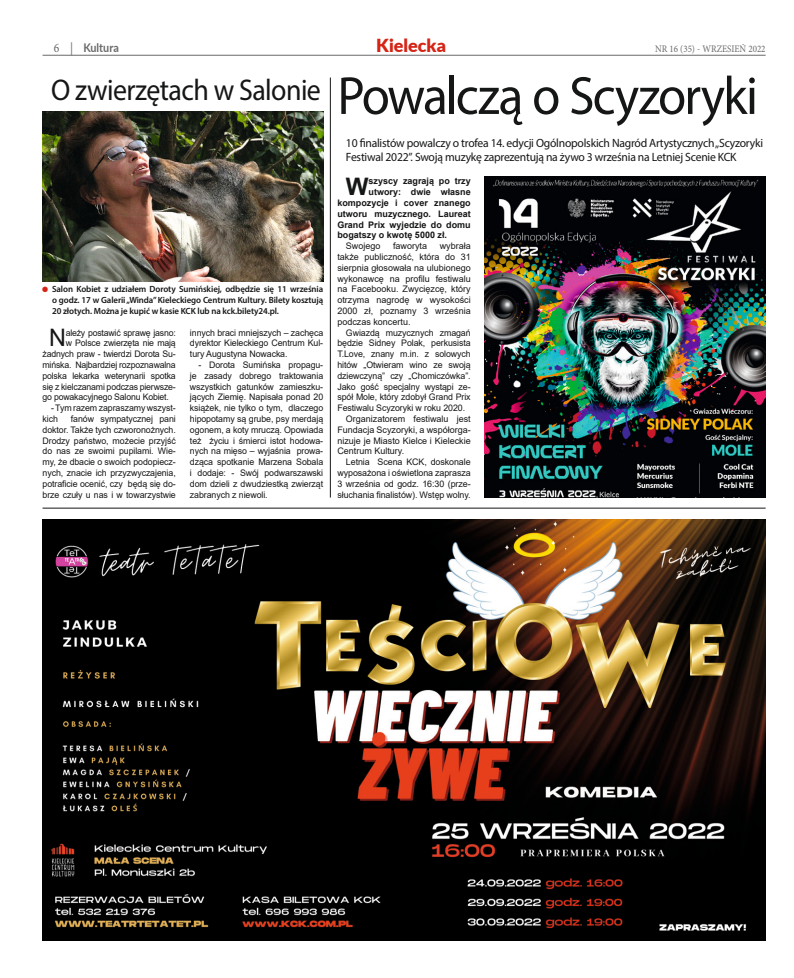
<style>
.page{position:relative;width:794px;height:978px;background:#fff}
.page>*{position:absolute;margin:0;border:0;box-sizing:border-box;transform-origin:0 0}
.Tytul_duży_cienki{font:54px "Myriad Pro";letter-spacing:-.035em;color:#151616;scale:.95 1}
.Tytul_maly_cienki{font:30px "Myriad Pro";letter-spacing:-.02em;color:#151616;scale:.93 1}
.Lead{font:700 24.1px "Arial";color:#151616}
.Inicjal{font:24.1px "Arial";color:#151616}
.t1{font:900 18px "Lato";color:#d52415}
.Podtytul{font:12px/14.4px "Myriad Pro";letter-spacing:-.02em;color:#151616}
.t2{font:700 12px "Lato";color:#686868;scale:.9 1}
.t3{font:10px "Minion Pro";color:#686868;scale:.9 1}
.Tekst_podstawowy{font:9px/10.8px "Arial";letter-spacing:-.01em;color:#151616;text-align:justify}
.Inicjal-2{font:9px "Arial";letter-spacing:-.02em;color:#151616}
.t4{font:600 9px/10.8px "Myriad Pro";letter-spacing:-.01em;color:#151616;text-align:justify}
.Lead-2{font:700 9px "Arial";color:#151616}
.s1{font-family:"Minion Pro";font-weight:400;font-size:13px}
</style>
<div class="page">
<hr style="left:43px;top:55px;width:722px;height:1px;background:#686868">
<img style="left:43px;top:519px;width:722px;height:421px">
<hr style="left:43px;top:508px;width:722px;height:1px;background:#151616">
<img style="left:485px;top:176px;width:280px;height:322px">
<img style="left:43px;top:112px;width:280px;height:170px">
<hr style="left:330px;top:78px;width:1px;height:420px;background:#151616">
<p class="t2" style="left:54px;top:39px;width:74px"><span class="s1">6 |</span> Kultura</p>
<h3 class="t1" style="left:376px;top:32px;width:71px">Kielecka</h3>
<p class="t3" style="left:655px;top:43px;width:124px">NR 16 (35) - WRZESIEŃ 2022</p>
<h1 class="Tytul_maly_cienki" style="left:51px;top:72px;width:292px">O zwierzętach w Salonie</h1>
<p class="t4" style="left:52px;top:284px;width:273px">Salon Kobiet z udziałem Doroty Sumińskiej, odbędzie się 11 września o godz. 17 w Galerii „Winda” Kieleckiego Centrum Kultury. Bilety kosztują 20 złotych. Można je kupić w kasie KCK lub na kck.bilety24.pl.</p>
<h3 class="Inicjal" style="left:49px;top:321px;width:18px">N</h3>
<h3 class="Inicjal-2" style="left:66px;top:326px;width:112px">ależy postawić sprawę jasno:</h3>
<h3 class="Inicjal-2" style="left:66px;top:337px;width:112px">w Polsce zwierzęta nie mają</h3>
<h3 class="Inicjal-2" style="left:43px;top:348px;width:135px">żadnych praw - twierdzi Dorota Su-</h3>
<h3 class="Inicjal-2" style="left:43px;top:359px;width:135px">mińska. Najbardziej rozpoznawalna</h3>
<h3 class="Inicjal-2" style="left:43px;top:369px;width:135px">polska lekarka weterynarii spotka</h3>
<h3 class="Inicjal-2" style="left:43px;top:380px;width:135px">się z kielczanami podczas pierwsze-</h3>
<h3 class="Inicjal-2" style="left:43px;top:391px;width:128px">go powakacyjnego Salonu Kobiet.</h3>
<p class="Tekst_podstawowy" style="left:43px;top:403px;width:135px;text-indent:9px">- Tym razem zapraszamy wszyst&shy;kich</p>
<p class="Tekst_podstawowy" style="left:43px;top:413px;width:135px;text-indent:28px">fanów sympatycznej pani doktor. Także tych czworonożnych.<br>Drodzy państwo, możecie przyjść do nas ze swoimi pupilami. Wie&shy;my, że dbacie o swoich podopiecz&shy;nych, znacie ich przyzwyczajenia, potraficie ocenić, czy będą się do&shy;brze czuły u nas i w towarzystwie</p>
<p class="Tekst_podstawowy" style="left:190px;top:327px;width:135px">innych braci mniejszych – zachęca dyrektor Kieleckiego Centrum Kul&shy;tury Augustyna Nowacka.</p>
<p class="Tekst_podstawowy" style="left:190px;top:359px;width:135px;text-indent:9px">- Dorota Sumińska propagu&shy;je zasady dobrego traktowania wszystkich gatunków zamieszku&shy;jących Ziemię. Napisała ponad 20 książek, nie tylko o tym, dlaczego hipopotamy są grube, psy merdają ogonem, a koty mruczą. Opowiada też życiu i śmierci istot hodowa&shy;nych na mięso – wyjaśnia prowa&shy;dząca spotkanie Marzena Sobala i dodaje: - Swój podwarszawski dom dzieli z dwudziestką zwierząt zabranych z niewoli.</p>
<h1 class="Tytul_duży_cienki" style="left:337px;top:63px;width:444px">Powalczą o Scyzoryki</h1>
<h2 class="Podtytul" style="left:346px;top:135px;width:419px">10 finalistów powalczy o trofea 14. edycji Ogólnopolskich Nagród Artystycznych „Scyzoryki<br>Festiwal 2022”. Swoją muzykę zaprezentują na żywo 3 września na Letniej Scenie KCK</h2>
<h3 class="Lead" style="left:346px;top:170px;width:24px">W</h3>
<h3 class="Lead-2" style="left:368px;top:175px;width:104px">szyscy zagrają po trzy</h3>
<h3 class="Lead-2" style="left:368px;top:186px;width:104px">utwory: dwie własne</h3>
<h3 class="Lead-2" style="left:337px;top:196px;width:135px">kompozycje i cover znanego</h3>
<h3 class="Lead-2" style="left:337px;top:207px;width:135px">utworu muzycznego. Laureat</h3>
<h3 class="Lead-2" style="left:337px;top:218px;width:135px">Grand Prix wyjedzie do domu</h3>
<h3 class="Lead-2" style="left:337px;top:229px;width:111px">bogatszy o kwotę 5000 zł.</h3>
<p class="Tekst_podstawowy" style="left:346px;top:241px;width:36px">Swojego</p>
<p class="Tekst_podstawowy" style="left:393px;top:241px;width:36px">faworyta</p>
<p class="Tekst_podstawowy" style="left:337px;top:241px;width:135px;text-indent:102px">wybrała także publiczność, która do 31 sierpnia głosowała na ulubionego wykonawcę na profilu festiwalu na Facebooku. Zwycięzcę, który otrzyma nagrodę w wysokości 2000 zł, poznamy 3 września podczas koncertu.</p>
<p class="Tekst_podstawowy" style="left:337px;top:327px;width:135px;text-indent:9px">Gwiazdą muzycznych zmagań będzie Sidney Polak, perkusista T.Love, znany m.in. z solowych hitów „Otwieram wino ze swoją dziewczyną” czy „Chomiczówka”.<br>Jako gość specjalny wystąpi ze&shy;spół Mole, który zdobył Grand Prix Festiwalu Scyzoryki w roku 2020.</p>
<p class="Tekst_podstawowy" style="left:337px;top:413px;width:135px;text-indent:9px">Organizatorem festiwalu jest Fundacja Scyzoryki, a współorga&shy;nizuje je Miasto Kielce i Kieleckie Centrum Kultury.</p>
<p class="Tekst_podstawowy" style="left:337px;top:457px;width:135px;text-indent:9px">Letnia Scena KCK, doskonale wyposażona i oświetlona zaprasza 3 września od godz. 16:30 (prze&shy;słuchania finalistów). Wstęp wolny.</p>
</div>
